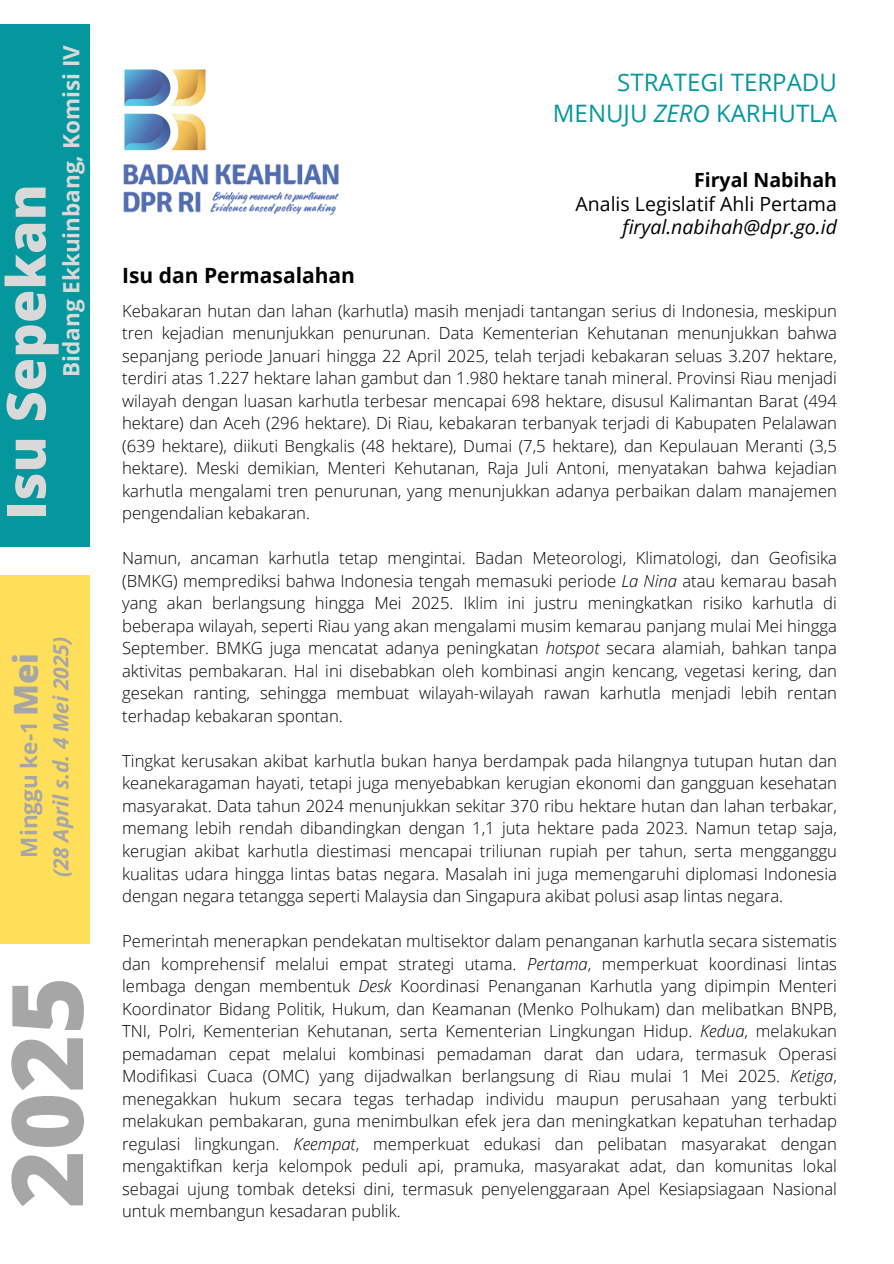
<style>
.page{position:relative;width:894px;height:1264px;background:#fff}
.page>*{position:absolute;margin:0;border:0;box-sizing:border-box;transform-origin:0 0}
.t1{font:800 98.85px "Open Sans";color:#a6a6a6}
.t2{font:800 54px "Open Sans";color:#d9d9d9}
.t3{font:800 33px "Open Sans";color:#a6a6a6}
.t4{font:24px/30.5px "Open Sans";color:#04979d;text-align:right}
.t5{font:700 22.5px "Open Sans";color:#d9d9d9}
.t6{font:700 22.5px "Open Sans";color:#a6a6a6}
.t7{font:italic 700 21px "Open Sans";color:#a6a6a6}
.t8{font:700 21px "Open Sans";color:#000}
.t9{font:19.5px "Open Sans";color:#000}
.t10{font:italic 19.5px "Open Sans";color:#000}
.t11{font:700 19.5px "Open Sans";color:#000}
.t12{font:300 16.65px/22.5px "Open Sans";color:#000;text-align:justify}
.s1{font-style:italic}
</style>
<div class="page">
<div style="left:0;top:25px;width:89px;height:522px;background:#04979d"></div>
<div style="left:0;top:575px;width:89px;height:369px;background:#ffde59"></div>
<img style="left:124px;top:69px;width:82px;height:82px">
<img style="left:123px;top:163px;width:216px;height:53px">
<p class="t5" style="left:56px;top:377px;width:333px;rotate:-90deg">Bidang Ekkuinbang, Komisi IV</p>
<p class="t2" style="left:-12px;top:520px;width:337px;rotate:-90deg">Isu Sepekan</p>
<p class="t3" style="left:2px;top:716px;width:65px;rotate:-90deg">Mei</p>
<p class="t6" style="left:13px;top:857px;width:138px;rotate:-90deg">Minggu ke-1</p>
<p class="t7" style="left:46px;top:877px;width:243px;rotate:-90deg">(28 April s.d. 4 Mei 2025)</p>
<h6 class="t1" style="left:-23px;top:1208px;width:233px;rotate:-90deg">2025</h6>
<h6 class="t4" style="left:552px;top:67px;width:285px">STRATEGI TERPADU<br>MENUJU <span class="s1">ZERO</span> KARHUTLA</h6>
<h1 class="t8" style="left:122px;top:261px;width:234px">Isu dan Permasalahan</h1>
<h4 class="t11" style="left:694px;top:166px;width:144px">Firyal Nabihah</h4>
<p class="t9" style="left:575px;top:190px;width:263px">Analis Legislatif Ahli Pertama</p>
<p class="t10" style="left:622px;top:213px;width:216px">firyal.nabihah@dpr.go.id</p>
<h2 class="t12" style="left:122px;top:299px;width:716px">Kebakaran hutan dan lahan (karhutla) masih menjadi tantangan serius di Indonesia, meskipun tren kejadian menunjukkan penurunan. Data Kementerian Kehutanan menunjukkan bahwa sepanjang periode Januari hingga 22 April 2025, telah terjadi kebakaran seluas 3.207 hektare, terdiri atas 1.227 hektare lahan gambut dan 1.980 hektare tanah mineral. Provinsi Riau menjadi wilayah dengan luasan karhutla terbesar mencapai 698 hektare, disusul Kalimantan Barat (494 hektare) dan Aceh (296 hektare). Di Riau, kebakaran terbanyak terjadi di Kabupaten Pelalawan (639 hektare), diikuti Bengkalis (48 hektare), Dumai (7,5 hektare), dan Kepulauan Meranti (3,5 hektare). Meski demikian, Menteri Kehutanan, Raja Juli Antoni, menyatakan bahwa kejadian karhutla mengalami tren penurunan, yang menunjukkan adanya perbaikan dalam manajemen pengendalian kebakaran.</h2>
<h5 class="t12" style="left:122px;top:546px;width:716px">Namun, ancaman karhutla tetap mengintai. Badan Meteorologi, Klimatologi, dan Geofisika (BMKG) memprediksi bahwa Indonesia tengah memasuki periode <span class="s1">La Nina</span> atau kemarau basah yang akan berlangsung hingga Mei 2025. Iklim ini justru meningkatkan risiko karhutla di beberapa wilayah, seperti Riau yang akan mengalami musim kemarau panjang mulai Mei hingga September. BMKG juga mencatat adanya peningkatan <span class="s1">hotspot</span> secara alamiah, bahkan tanpa aktivitas pembakaran. Hal ini disebabkan oleh kombinasi angin kencang, vegetasi kering, dan gesekan ranting, sehingga membuat wilayah-wilayah rawan karhutla menjadi lebih rentan terhadap kebakaran spontan.</h5>
<h3 class="t12" style="left:122px;top:749px;width:716px">Tingkat kerusakan akibat karhutla bukan hanya berdampak pada hilangnya tutupan hutan dan keanekaragaman hayati, tetapi juga menyebabkan kerugian ekonomi dan gangguan kesehatan masyarakat. Data tahun 2024 menunjukkan sekitar 370 ribu hektare hutan dan lahan terbakar, memang lebih rendah dibandingkan dengan 1,1 juta hektare pada 2023. Namun tetap saja, kerugian akibat karhutla diestimasi mencapai triliunan rupiah per tahun, serta mengganggu kualitas udara hingga lintas batas negara. Masalah ini juga memengaruhi diplomasi Indonesia dengan negara tetangga seperti Malaysia dan Singapura akibat polusi asap lintas negara.</h3>
<h5 class="t12" style="left:122px;top:929px;width:716px">Pemerintah menerapkan pendekatan multisektor dalam penanganan karhutla secara sistematis dan komprehensif melalui empat strategi utama. <span class="s1">Pertama</span>, memperkuat koordinasi lintas lembaga dengan membentuk <span class="s1">Desk</span> Koordinasi Penanganan Karhutla yang dipimpin Menteri Koordinator Bidang Politik, Hukum, dan Keamanan (Menko Polhukam) dan melibatkan BNPB, TNI, Polri, Kementerian Kehutanan, serta Kementerian Lingkungan Hidup. <span class="s1">Kedua</span>, melakukan pemadaman cepat melalui kombinasi pemadaman darat dan udara, termasuk Operasi Modifikasi Cuaca (OMC) yang dijadwalkan berlangsung di Riau mulai 1 Mei 2025. <span class="s1">Ketiga</span>, menegakkan hukum secara tegas terhadap individu maupun perusahaan yang terbukti melakukan pembakaran, guna menimbulkan efek jera dan meningkatkan kepatuhan terhadap regulasi lingkungan. <span class="s1">Keempat</span>, memperkuat edukasi dan pelibatan masyarakat dengan mengaktifkan kerja kelompok peduli api, pramuka, masyarakat adat, dan komunitas lokal sebagai ujung tombak deteksi dini, termasuk penyelenggaraan Apel Kesiapsiagaan Nasional</h5>
<h5 class="t12" style="left:122px;top:1199px;width:280px">untuk membangun kesadaran publik.</h5>
</div>
